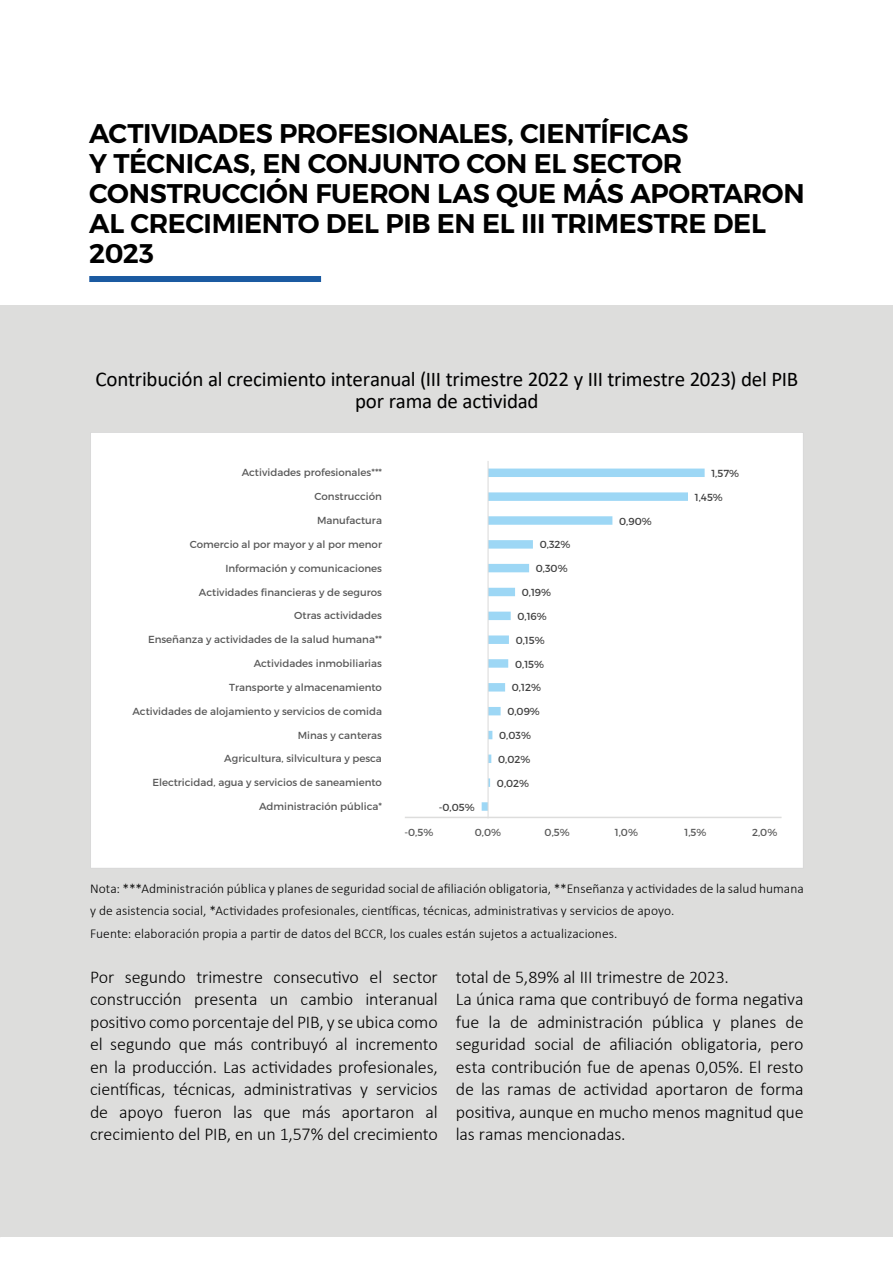
<style>
.page{position:relative;width:893px;height:1263px;background:#fff}
.page>*{position:absolute;margin:0;border:0;box-sizing:border-box;transform-origin:0 0}
.t1{font:27px/30px "Trueno S Bd";letter-spacing:-.015em;color:#000}
.t2{font:21px/22.5px "Calibri";letter-spacing:-.015em;color:#000;text-align:center}
.t3{font:300 18px/22.5px "Calibri";letter-spacing:-.005em;color:#000;text-align:justify}
.t4{font:300 13.5px/22.5px "Calibri";letter-spacing:.005em;color:#000}
.t5{font:10.2px "Trueno Rg";color:#595959}
.t6{font:10.2px "Trueno Rg";color:#404040}
</style>
<div class="page">
<div style="left:0;top:306px;width:893px;height:931px;background:#dddddc"></div>
<div style="left:89px;top:276px;width:232px;height:6px;background:#1b5aa1"></div>
<div style="left:91px;top:432px;width:712px;height:436px;background:#fff"></div>
<svg style="left:482px;top:468px;width:223px;height:343px"></svg>
<hr style="left:488px;top:461px;width:1px;height:357px;background:#d9d9d9">
<hr style="left:405px;top:817px;width:377px;height:1px;background:#dddddc">
<h1 class="t1" style="left:89px;top:118px;width:717px">ACTIVIDADES PROFESIONALES, CIENTÍFICAS<br>Y TÉCNICAS, EN CONJUNTO CON EL SECTOR CONSTRUCCIÓN FUERON LAS QUE MÁS APORTARON AL CRECIMIENTO DEL PIB EN EL III TRIMESTRE DEL 2023</h1>
<p class="t2" style="left:95px;top:367px;width:704px">Contribución al crecimiento interanual (III trimestre 2022 y III trimestre 2023) del PIB por rama de actividad</p>
<p class="t5" style="left:242px;top:466px;width:142px">Actividades profesionales***</p>
<p class="t6" style="left:711px;top:467px;width:29px">1,57%</p>
<p class="t5" style="left:314px;top:490px;width:69px">Construcción</p>
<p class="t6" style="left:695px;top:491px;width:30px">1,45%</p>
<p class="t5" style="left:317px;top:514px;width:67px">Manufactura</p>
<p class="t6" style="left:619px;top:515px;width:34px">0,90%</p>
<p class="t5" style="left:190px;top:538px;width:194px">Comercio al por mayor y al por menor</p>
<p class="t6" style="left:540px;top:538px;width:32px">0,32%</p>
<p class="t5" style="left:225px;top:562px;width:158px">Información y comunicaciones</p>
<p class="t6" style="left:536px;top:562px;width:33px">0,30%</p>
<p class="t5" style="left:199px;top:586px;width:185px">Actividades financieras y de seguros</p>
<p class="t6" style="left:522px;top:586px;width:31px">0,19%</p>
<p class="t5" style="left:294px;top:609px;width:89px">Otras actividades</p>
<p class="t6" style="left:517px;top:610px;width:31px">0,16%</p>
<p class="t5" style="left:148px;top:633px;width:236px">Enseñanza y actividades de la salud humana**</p>
<p class="t6" style="left:516px;top:634px;width:31px">0,15%</p>
<p class="t5" style="left:254px;top:657px;width:130px">Actividades inmobiliarias</p>
<p class="t6" style="left:515px;top:658px;width:31px">0,15%</p>
<p class="t5" style="left:229px;top:681px;width:154px">Transporte y almacenamiento</p>
<p class="t6" style="left:512px;top:681px;width:31px">0,12%</p>
<p class="t5" style="left:132px;top:705px;width:251px">Actividades de alojamiento y servicios de comida</p>
<p class="t6" style="left:507px;top:705px;width:34px">0,09%</p>
<p class="t5" style="left:298px;top:729px;width:86px">Minas y canteras</p>
<p class="t6" style="left:499px;top:729px;width:33px">0,03%</p>
<p class="t5" style="left:224px;top:752px;width:159px">Agricultura, silvicultura y pesca</p>
<p class="t6" style="left:498px;top:753px;width:34px">0,02%</p>
<p class="t5" style="left:152px;top:776px;width:231px">Electricidad, agua y servicios de saneamiento</p>
<p class="t6" style="left:497px;top:777px;width:34px">0,02%</p>
<p class="t5" style="left:259px;top:800px;width:125px">Administración pública*</p>
<p class="t6" style="left:439px;top:801px;width:37px">-0,05%</p>
<p class="t5" style="left:404px;top:826px;width:30px">-0,5%</p>
<p class="t5" style="left:475px;top:826px;width:28px">0,0%</p>
<p class="t5" style="left:545px;top:826px;width:27px">0,5%</p>
<p class="t5" style="left:615px;top:826px;width:25px">1,0%</p>
<p class="t5" style="left:684px;top:826px;width:23px">1,5%</p>
<p class="t5" style="left:752px;top:826px;width:27px">2,0%</p>
<p class="t4" style="left:90px;top:877px;width:715px">Nota: ***Administración pública y planes de seguridad social de afiliación obligatoria, **Enseñanza y actividades de la salud humana y de asistencia social, *Actividades profesionales, científicas, técnicas, administrativas y servicios de apoyo.<br>Fuente: elaboración propia a partir de datos del BCCR, los cuales están sujetos a actualizaciones.</p>
<p class="t3" style="left:90px;top:965px;width:349px">Por segundo trimestre consecutivo el sector construcción presenta un cambio interanual positivo como porcentaje del PIB, y se ubica como el segundo que más contribuyó al incremento en la producción. Las actividades profesionales, científicas, técnicas, administrativas y servicios de apoyo fueron las que más aportaron al crecimiento del PIB, en un 1,57% del crecimiento</p>
<p class="t3" style="left:456px;top:965px;width:349px;text-align:left">total de 5,89% al III trimestre de 2023.<br>La única rama que contribuyó de forma negativa fue la de administración pública y planes de seguridad social de afiliación obligatoria, pero esta contribución fue de apenas 0,05%. El resto de las ramas de actividad aportaron de forma positiva, aunque en mucho menos magnitud que las ramas mencionadas.</p>
</div>
